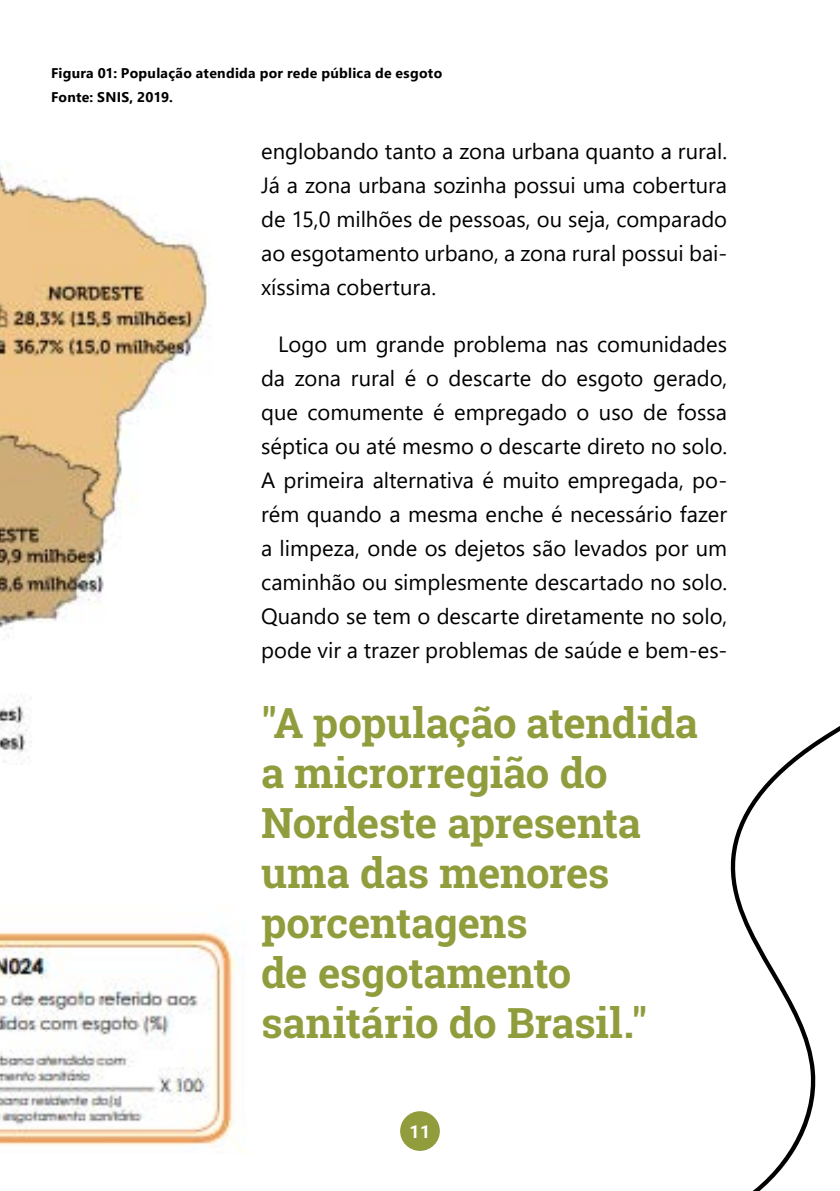
<style>
.page{position:relative;width:840px;height:1191px;background:#fff}
.page>*{position:absolute;margin:0;border:0;box-sizing:border-box;transform-origin:0 0}
.t1{font:700 42px/50px "Roboto Slab";letter-spacing:-.01em;color:#919d3d}
.t2{font:22px/34px "Segoe UI";color:#000;text-align:justify}
.t3{font:700 18px "Roboto";color:#fff}
.t4{font:700 14px/24px "Segoe UI";letter-spacing:.02em;color:#000}
</style>
<div class="page">
<div style="left:400px;top:1111px;width:39px;height:39px;background:#919d3d;border-radius:50%"></div>
<img style="left:0;top:164px;width:246px;height:989px">
<svg style="left:730px;top:726px;width:109px;height:465px"></svg>
<p class="t4" style="left:51px;top:60px;width:392px">Figura 01: População atendida por rede pública de esgoto<br>Fonte: SNIS, 2019.</p>
<p class="t2" style="left:261px;top:133px;width:467px">englobando tanto a zona urbana quanto a rural.<br>Já a zona urbana sozinha possui uma cobertura de 15,0 milhões de pessoas, ou seja, comparado ao esgotamento urbano, a zona rural possui bai&shy;xíssima cobertura.</p>
<p class="t2" style="left:261px;top:325px;width:467px;text-indent:17px">Logo um grande problema nas comunidades da zona rural é o descarte do esgoto gerado, que comumente é empregado o uso de fossa séptica ou até mesmo o descarte direto no solo.<br>A primeira alternativa é muito empregada, po&shy;rém quando a mesma enche é necessário fazer a limpeza, onde os dejetos são levados por um caminhão ou simplesmente descartado no solo.<br>Quando se tem o descarte diretamente no solo, pode vir a trazer problemas de saúde e bem-es-</p>
<h1 class="t1" style="left:261px;top:697px;width:438px">"A população atendida a microrregião do<br>Nordeste apresenta uma das menores porcentagens<br>de esgotamento sanitário do Brasil."</h1>
<p class="t3" style="left:409px;top:1118px;width:22px">11</p>
</div>
